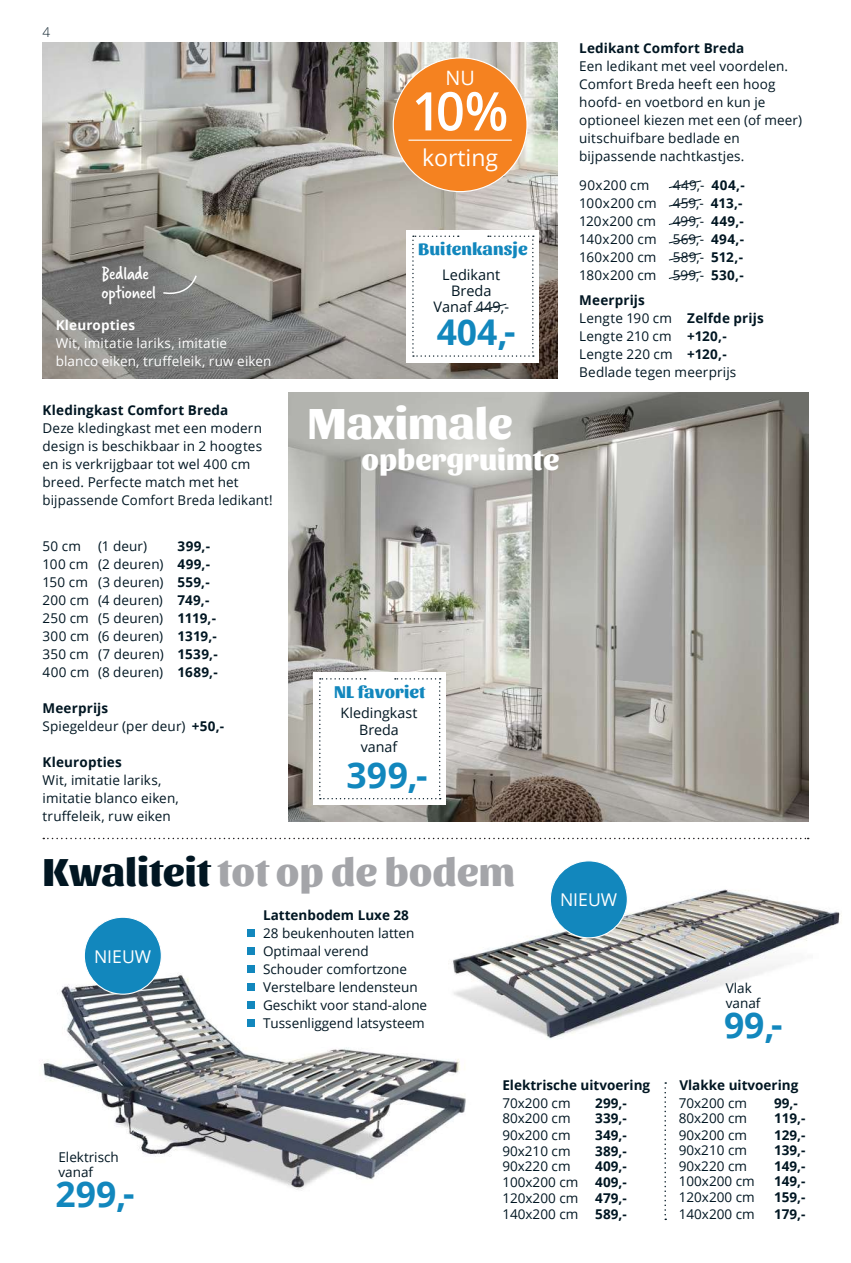
<style>
.page{position:relative;width:851px;height:1263px;background:#fff}
.page>*{position:absolute;margin:0;border:0;box-sizing:border-box;transform-origin:0 0}
.t1{font:600 53.25px "Open Sans";color:#fff;scale:.95 1}
.t2{font:800 45.15px "Sansita";color:#fff}
.t3{font:800 40.5px "Sansita";color:#a4a5a9}
.t4{font:700 35.4px "Open Sans";color:#1287bd}
.t5{font:800 30.15px "Sansita";color:#fff}
.t6{font:22.95px "Open Sans";color:#fff}
.t7{font:19.8px "Open Sans";color:#fff}
.t8{font:19.5px/19.5px "Verveine";letter-spacing:-.01em;color:#fff}
.t9{font:800 17.7px "Sansita";letter-spacing:.01em;color:#1287bd}
.t10{font:17.55px "Open Sans";color:#fff}
.t11{font:14.55px/16.2px "Open Sans";color:#011622;text-align:center}
.t12{font:14.25px/17.1px "Open Sans";color:#011622;text-align:center}
.t13{font:13.5px/18px "Open Sans";letter-spacing:.01em;color:#011622}
.t14{font:700 13.5px "Open Sans";color:#011622}
.t15{font:13.5px/18px "Open Sans";letter-spacing:.01em;color:#fff}
.t16{font:700 13.5px/18px "Open Sans";letter-spacing:.02em;color:#011622}
.t17{font:700 13.5px "Open Sans";letter-spacing:.01em;color:#fff}
.t18{font:13.5px "Open Sans";letter-spacing:.03em;color:#011622}
.t19{font:300 13.5px "Open Sans";color:#011622}
.s1{font-weight:700}
.s2{color:#011622}
</style>
<div class="page">
<img style="left:464px;top:879px;width:376px;height:160px">
<img style="left:288px;top:392px;width:520px;height:429px">
<img style="left:43px;top:43px;width:514px;height:335px">
<svg style="left:664px;top:1082px;width:2px;height:138px"></svg>
<svg style="left:162px;top:274px;width:36px;height:24px"></svg>
<div style="left:313px;top:672px;width:133px;height:133px;background:#fff"></div>
<svg style="left:319px;top:678px;width:121px;height:121px"></svg>
<img style="left:43px;top:956px;width:433px;height:235px">
<div style="left:84px;top:917px;width:77px;height:77px;background:#1287bd;border-radius:50%"></div>
<div style="left:84px;top:917px;width:78px;height:78px;border:1px solid #fff;border-radius:50%"></div>
<div style="left:247px;top:930px;width:7px;height:7px;background:#1287bd"></div>
<div style="left:247px;top:948px;width:7px;height:7px;background:#1287bd"></div>
<div style="left:247px;top:966px;width:7px;height:7px;background:#1287bd"></div>
<div style="left:247px;top:983px;width:7px;height:8px;background:#1287bd"></div>
<div style="left:247px;top:1001px;width:7px;height:8px;background:#1287bd"></div>
<div style="left:247px;top:1019px;width:7px;height:8px;background:#1287bd"></div>
<div style="left:550px;top:861px;width:77px;height:77px;background:#1287bd;border-radius:50%"></div>
<div style="left:549px;top:860px;width:78px;height:78px;border:1px solid #fff;border-radius:50%"></div>
<svg style="left:43px;top:838px;width:765px;height:1px"></svg>
<div style="left:393px;top:58px;width:134px;height:134px;background:#f58220;border-radius:50%"></div>
<hr style="left:408px;top:140px;width:103px;height:1px;background:#fff">
<svg style="left:668px;top:180px;width:34px;height:9px"></svg>
<svg style="left:668px;top:198px;width:34px;height:9px"></svg>
<svg style="left:668px;top:217px;width:34px;height:8px"></svg>
<svg style="left:668px;top:235px;width:34px;height:9px"></svg>
<svg style="left:668px;top:252px;width:34px;height:9px"></svg>
<svg style="left:668px;top:271px;width:34px;height:8px"></svg>
<div style="left:406px;top:230px;width:133px;height:133px;background:#fff"></div>
<svg style="left:412px;top:236px;width:121px;height:121px"></svg>
<p class="t19" style="left:43px;top:23px;width:9px">4</p>
<h3 class="t8" style="left:102px;top:264px;width:56px">Bedlade optioneel</h3>
<p class="t17" style="left:56px;top:316px;width:81px">Kleuropties</p>
<p class="t15" style="left:56px;top:334px;width:217px">Wit, imitatie lariks, imitatie blanco eiken, truffeleik, ruw eiken</p>
<p class="t14" style="left:43px;top:401px;width:187px">Kledingkast Comfort Breda</p>
<p class="t13" style="left:43px;top:419px;width:232px">Deze kledingkast met een modern design is beschikbaar in 2 hoogtes en is verkrijgbaar tot wel 400 cm breed. Perfecte match met het bijpassende Comfort Breda ledikant!</p>
<p class="t13" style="left:43px;top:536px;width:123px;text-indent:55px">(1 deur)<br>100 cm (2 deuren)<br>150 cm (3 deuren)<br>200 cm (4 deuren)<br>250 cm (5 deuren)<br>300 cm (6 deuren)<br>350 cm (7 deuren)<br>400 cm (8 deuren)</p>
<p class="t13" style="left:43px;top:698px;width:183px"><span class="s1">Meerprijs<br></span>Spiegeldeur (per deur) <span class="s1">+50,-</span></p>
<p class="t14" style="left:43px;top:752px;width:81px">Kleuropties</p>
<p class="t13" style="left:43px;top:770px;width:138px">Wit, imitatie lariks, imitatie blanco eiken, truffeleik, ruw eiken</p>
<p class="t13" style="left:43px;top:536px;width:40px">50 cm</p>
<p class="t16" style="left:178px;top:537px;width:42px">399,-<br>499,-<br>559,-<br>749,-<br>1119,-<br>1319,-<br>1539,-<br>1689,-</p>
<h3 class="t7" style="left:445px;top:64px;width:31px">NU</h3>
<h1 class="t1" style="left:412px;top:75px;width:103px">10%</h1>
<h3 class="t6" style="left:422px;top:142px;width:78px">korting</h3>
<h3 class="t9" style="left:418px;top:238px;width:111px">Buitenkansje</h3>
<p class="t11" style="left:433px;top:266px;width:77px">Ledikant<br>Breda<br>Vanaf 449,-</p>
<h3 class="t4" style="left:436px;top:307px;width:80px">404,-</h3>
<h2 class="t2" style="left:307px;top:396px;width:206px">Maximale</h2>
<h3 class="t5" style="left:361px;top:441px;width:199px">opbergruimte</h3>
<p class="t14" style="left:579px;top:38px;width:166px">Ledikant Comfort Breda</p>
<p class="t13" style="left:579px;top:57px;width:224px">Een ledikant met veel voordelen.<br>Comfort Breda heeft een hoog hoofd- en voetbord en kun je optioneel kiezen met een (of meer) uitschuifbare bedlade en bijpassende nachtkastjes.</p>
<p class="t18" style="left:579px;top:175px;width:72px">90x200 cm</p>
<p class="t13" style="left:579px;top:175px;width:167px;text-indent:94px">449,- <span class="s1">404,-<br></span>100x200 cm 459,- <span class="s1">413,-<br></span>120x200 cm 499,- <span class="s1">449,-<br></span>140x200 cm 569,- <span class="s1">494,-<br></span>160x200 cm 589,- <span class="s1">512,-<br></span>180x200 cm 599,- <span class="s1">530,-</span></p>
<p class="t13" style="left:579px;top:291px;width:186px"><span class="s1">Meerprijs<br></span>Lengte 190 cm <span class="s1">Zelfde prijs<br></span>Lengte 210 cm <span class="s1">+120,-<br></span>Lengte 220 cm <span class="s1">+120,-<br></span>Bedlade tegen meerprijs</p>
<h3 class="t9" style="left:334px;top:681px;width:92px">NL favoriet</h3>
<p class="t12" style="left:340px;top:703px;width:78px">Kledingkast<br>Breda vanaf</p>
<h3 class="t4" style="left:346px;top:750px;width:83px">399,-</h3>
<h3 class="t3" style="left:43px;top:848px;width:473px"><span class="s2">Kwaliteit</span> tot op de bodem</h3>
<p class="t10" style="left:94px;top:944px;width:59px">NIEUW</p>
<p class="t14" style="left:263px;top:905px;width:147px">Lattenbodem Luxe 28</p>
<p class="t13" style="left:263px;top:923px;width:165px">28 beukenhouten latten<br>Optimaal verend<br>Schouder comfortzone<br>Verstelbare lendensteun<br>Geschikt voor stand-alone<br>Tussenliggend latsysteem</p>
<p class="t10" style="left:560px;top:888px;width:59px">NIEUW</p>
<p class="t13" style="left:58px;top:1149px;width:62px;line-height:15px">Elektrisch vanaf</p>
<h3 class="t4" style="left:55px;top:1169px;width:80px">299,-</h3>
<p class="t14" style="left:502px;top:1075px;width:149px">Elektrische uitvoering</p>
<p class="t13" style="left:502px;top:1093px;width:70px">70x200 cm</p>
<p class="t14" style="left:595px;top:1093px;width:33px">299,-</p>
<p class="t13" style="left:502px;top:1109px;width:70px">80x200 cm</p>
<p class="t14" style="left:595px;top:1109px;width:33px">339,-</p>
<p class="t13" style="left:502px;top:1125px;width:70px">90x200 cm</p>
<p class="t14" style="left:595px;top:1125px;width:33px">349,-</p>
<p class="t13" style="left:502px;top:1141px;width:70px">90x210 cm</p>
<p class="t14" style="left:595px;top:1141px;width:33px">389,-</p>
<p class="t13" style="left:502px;top:1157px;width:70px">90x220 cm</p>
<p class="t14" style="left:595px;top:1157px;width:33px">409,-</p>
<p class="t13" style="left:502px;top:1172px;width:77px">100x200 cm</p>
<p class="t14" style="left:595px;top:1172px;width:33px">409,-</p>
<p class="t13" style="left:502px;top:1188px;width:77px">120x200 cm</p>
<p class="t14" style="left:595px;top:1188px;width:33px">479,-</p>
<p class="t13" style="left:502px;top:1204px;width:77px">140x200 cm</p>
<p class="t14" style="left:595px;top:1204px;width:33px">589,-</p>
<p class="t13" style="left:725px;top:980px;width:36px;line-height:15px">Vlak vanaf</p>
<h3 class="t4" style="left:724px;top:1000px;width:60px">99,-</h3>
<p class="t14" style="left:679px;top:1075px;width:120px">Vlakke uitvoering</p>
<p class="t13" style="left:678px;top:1093px;width:70px">70x200 cm</p>
<p class="t14" style="left:773px;top:1093px;width:25px">99,-</p>
<p class="t13" style="left:678px;top:1109px;width:70px">80x200 cm</p>
<p class="t14" style="left:773px;top:1109px;width:33px">119,-</p>
<p class="t13" style="left:678px;top:1125px;width:70px">90x200 cm</p>
<p class="t14" style="left:773px;top:1125px;width:33px">129,-</p>
<p class="t13" style="left:678px;top:1141px;width:70px">90x210 cm</p>
<p class="t14" style="left:773px;top:1141px;width:33px">139,-</p>
<p class="t13" style="left:678px;top:1157px;width:70px">90x220 cm</p>
<p class="t14" style="left:773px;top:1156px;width:33px">149,-</p>
<p class="t13" style="left:678px;top:1172px;width:77px">100x200 cm</p>
<p class="t14" style="left:773px;top:1171px;width:33px">149,-</p>
<p class="t13" style="left:678px;top:1188px;width:77px">120x200 cm</p>
<p class="t14" style="left:773px;top:1188px;width:33px">159,-</p>
<p class="t13" style="left:678px;top:1204px;width:77px">140x200 cm</p>
<p class="t14" style="left:773px;top:1204px;width:33px">179,-</p>
</div>
